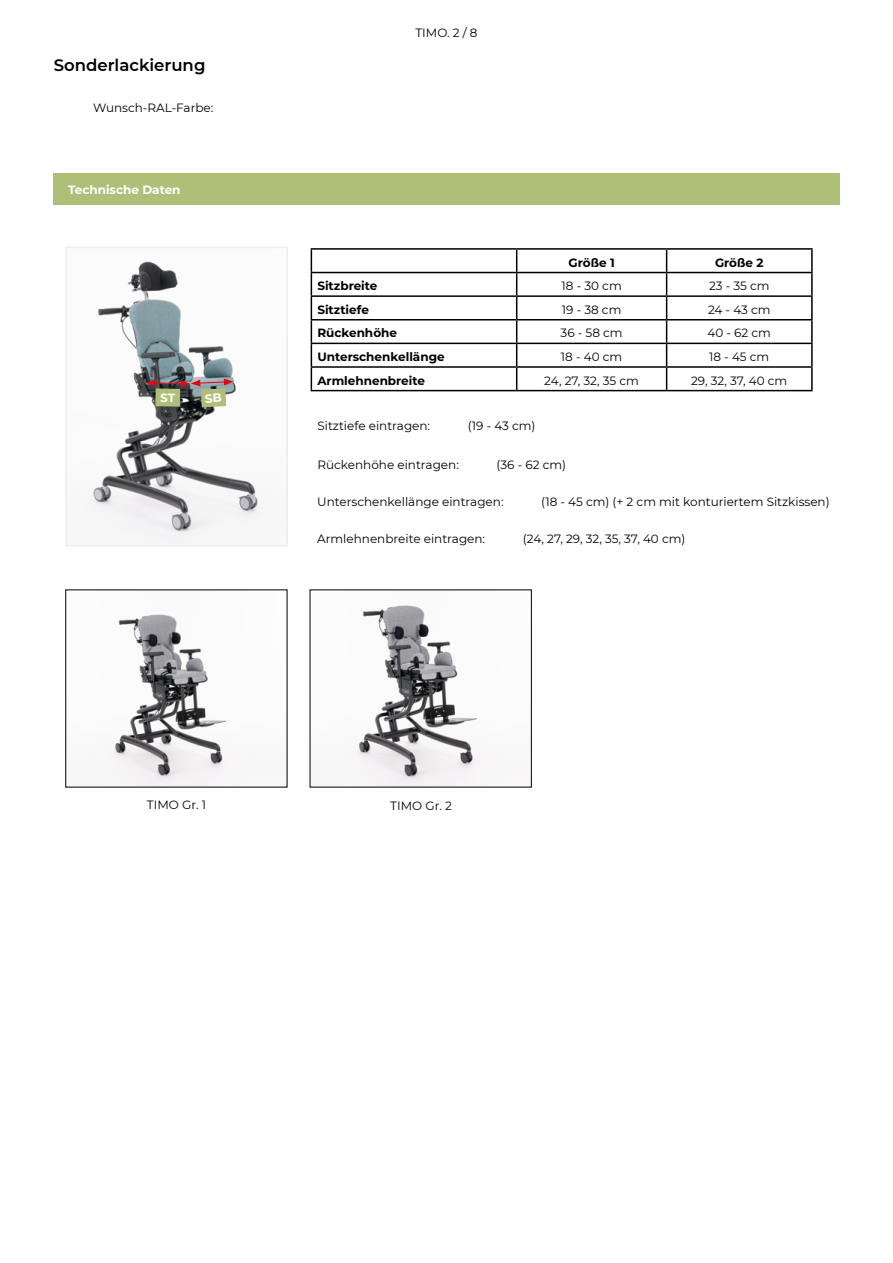
<style>
.page{position:relative;width:893px;height:1263px;background:#fff}
.page>*{position:absolute;margin:0;border:0;box-sizing:border-box;transform-origin:0 0}
.t1{font:600 16.5px "Montserrat";color:#000}
.t2{font:12px "Montserrat";color:#000}
.t3{font:700 12px "Montserrat";color:#000}
.t4{font:700 12px "Montserrat";color:#fff}
</style>
<div class="page">
<img style="left:355px;top:605px;width:129px;height:180px">
<img style="left:91px;top:261px;width:174px;height:282px">
<div style="left:65px;top:247px;width:223px;height:299px;border:2px solid #ededed"></div>
<div style="left:53px;top:173px;width:787px;height:32px;background:#b0bf78"></div>
<hr style="left:311px;top:248px;width:206px;height:2px;background:#000">
<hr style="left:517px;top:248px;width:150px;height:2px;background:#000">
<hr style="left:667px;top:248px;width:146px;height:2px;background:#000">
<hr style="left:811px;top:250px;width:2px;height:22px;background:#000">
<hr style="left:311px;top:272px;width:206px;height:1px;background:#000">
<hr style="left:517px;top:272px;width:150px;height:1px;background:#000">
<hr style="left:667px;top:272px;width:146px;height:1px;background:#000">
<hr style="left:811px;top:273px;width:2px;height:22px;background:#000">
<hr style="left:311px;top:295px;width:206px;height:2px;background:#000">
<hr style="left:517px;top:295px;width:150px;height:2px;background:#000">
<hr style="left:667px;top:295px;width:146px;height:2px;background:#000">
<hr style="left:811px;top:297px;width:2px;height:22px;background:#000">
<hr style="left:311px;top:319px;width:206px;height:1px;background:#000">
<hr style="left:517px;top:319px;width:150px;height:1px;background:#000">
<hr style="left:667px;top:319px;width:146px;height:1px;background:#000">
<hr style="left:811px;top:320px;width:2px;height:23px;background:#000">
<hr style="left:311px;top:343px;width:206px;height:1px;background:#000">
<hr style="left:517px;top:343px;width:150px;height:1px;background:#000">
<hr style="left:667px;top:343px;width:146px;height:1px;background:#000">
<hr style="left:811px;top:344px;width:2px;height:22px;background:#000">
<hr style="left:311px;top:366px;width:206px;height:2px;background:#000">
<svg style="left:311px;top:250px;width:1px;height:140px"></svg>
<hr style="left:517px;top:366px;width:150px;height:2px;background:#000">
<svg style="left:516px;top:250px;width:1px;height:140px"></svg>
<hr style="left:667px;top:366px;width:146px;height:2px;background:#000">
<svg style="left:666px;top:250px;width:1px;height:140px"></svg>
<hr style="left:811px;top:368px;width:2px;height:22px;background:#000">
<hr style="left:311px;top:390px;width:206px;height:1px;background:#000">
<hr style="left:517px;top:390px;width:150px;height:1px;background:#000">
<hr style="left:667px;top:390px;width:146px;height:1px;background:#000">
<img style="left:112px;top:614px;width:120px;height:171px">
<svg style="left:146px;top:379px;width:87px;height:28px;background:#8e8972"></svg>
<h1 class="t1" style="left:54px;top:53px;width:153px">Sonderlackierung</h1>
<p class="t2" style="left:93px;top:99px;width:122px">Wunsch-RAL-Farbe:</p>
<p class="t4" style="left:68px;top:181px;width:114px">Technische Daten</p>
<p class="t2" style="left:415px;top:24px;width:64px">TIMO. 2 / 8</p>
<p class="t3" style="left:569px;top:254px;width:48px">Größe 1</p>
<p class="t3" style="left:715px;top:254px;width:50px">Größe 2</p>
<p class="t3" style="left:317px;top:277px;width:62px">Sitzbreite</p>
<p class="t2" style="left:562px;top:278px;width:62px">18 - 30 cm</p>
<p class="t2" style="left:709px;top:278px;width:62px">23 - 35 cm</p>
<p class="t3" style="left:317px;top:301px;width:53px">Sitztiefe</p>
<p class="t2" style="left:562px;top:301px;width:61px">19 - 38 cm</p>
<p class="t2" style="left:708px;top:301px;width:64px">24 - 43 cm</p>
<p class="t3" style="left:317px;top:324px;width:81px">Rückenhöhe</p>
<p class="t2" style="left:561px;top:325px;width:64px">36 - 58 cm</p>
<p class="t2" style="left:707px;top:325px;width:65px">40 - 62 cm</p>
<p class="t3" style="left:317px;top:348px;width:129px">Unterschenkellänge</p>
<p class="t2" style="left:561px;top:348px;width:63px">18 - 40 cm</p>
<p class="t2" style="left:709px;top:348px;width:62px">18 - 45 cm</p>
<p class="t3" style="left:317px;top:372px;width:109px">Armlehnenbreite</p>
<p class="t2" style="left:544px;top:372px;width:96px">24, 27, 32, 35 cm</p>
<p class="t2" style="left:691px;top:372px;width:98px">29, 32, 37, 40 cm</p>
<p class="t2" style="left:317px;top:418px;width:114px">Sitztiefe eintragen:</p>
<p class="t2" style="left:468px;top:418px;width:69px">(19 - 43 cm)</p>
<p class="t2" style="left:317px;top:457px;width:143px">Rückenhöhe eintragen:</p>
<p class="t2" style="left:497px;top:457px;width:71px">(36 - 62 cm)</p>
<p class="t2" style="left:317px;top:493px;width:188px">Unterschenkellänge eintragen:</p>
<p class="t2" style="left:541px;top:493px;width:290px">(18 - 45 cm) (+ 2 cm mit konturiertem Sitzkissen)</p>
<p class="t2" style="left:317px;top:531px;width:169px">Armlehnenbreite eintragen:</p>
<p class="t2" style="left:523px;top:531px;width:164px">(24, 27, 29, 32, 35, 37, 40 cm)</p>
<p class="t2" style="left:147px;top:796px;width:61px">TIMO Gr. 1</p>
<p class="t2" style="left:390px;top:797px;width:63px">TIMO Gr. 2</p>
</div>
